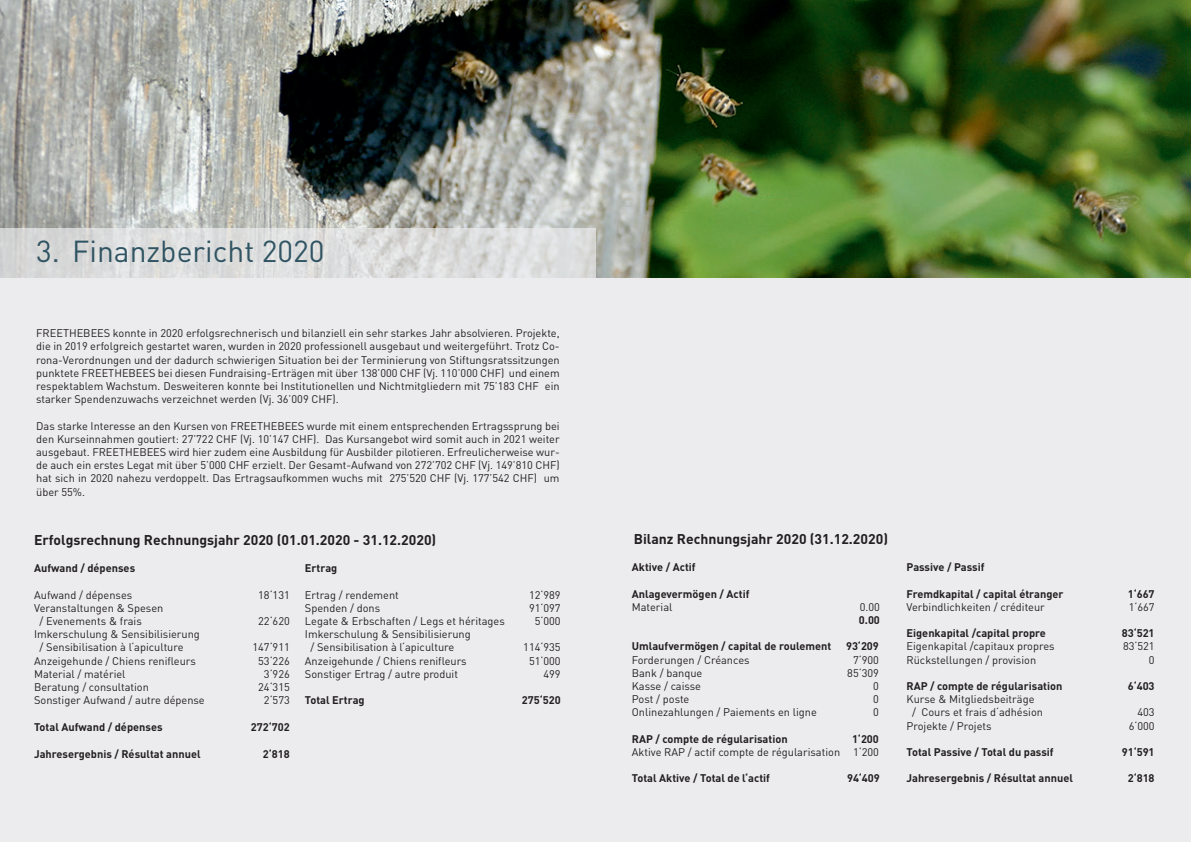
<style>
.page{position:relative;width:1191px;height:842px;background:#fff}
.page>*{position:absolute;margin:0;border:0;box-sizing:border-box;transform-origin:0 0}
.t1{font:30px "DIN";color:#305463}
.t2{font:700 14px "DIN";color:#231f20}
.t3{font:11px/13.2px "DIN";color:#231f20}
.t4{font:700 11px "DIN";color:#231f20}
</style>
<div class="page">
<div style="left:0;top:6px;width:595px;height:836px;background:#ececee"></div>
<div style="left:595px;top:6px;width:596px;height:836px;background:#ececee"></div>
<img style="left:0;top:0;width:1191px;height:278px">
<svg style="left:0;top:228px;width:595px;height:50px;fill:#dbdcdc"></svg>
<h1 class="t1" style="left:36px;top:233px;width:290px">3. Finanzbericht 2020</h1>
<p class="t3" style="left:36px;top:326px;width:525px;text-align:justify">FREETHEBEES konnte in 2020 erfolgsrechnerisch und bilanziell ein sehr starkes Jahr absolvieren. Projekte, die in 2019 erfolgreich gestartet waren, wurden in 2020 professionell ausgebaut und weitergeführt. Trotz Co&shy;rona-Verordnungen und der dadurch schwierigen Situation bei der Terminierung von Stiftungsratssitzungen punktete FREETHEBEES bei diesen Fundraising-Erträgen mit über 138’000 CHF (Vj. 110’000 CHF) und einem respektablem Wachstum. Desweiteren konnte bei Institutionellen und Nichtmitgliedern mit 75’183 CHF ein starker Spendenzuwachs verzeichnet werden (Vj. 36’009 CHF).</p>
<p class="t3" style="left:36px;top:419px;width:525px;text-align:justify">Das starke Interesse an den Kursen von FREETHEBEES wurde mit einem entsprechenden Ertragssprung bei den Kurseinnahmen goutiert: 27’722 CHF (Vj. 10’147 CHF). Das Kursangebot wird somit auch in 2021 weiter ausgebaut. FREETHEBEES wird hier zudem eine Ausbildung für Ausbilder pilotieren. Erfreulicherweise wur&shy;de auch ein erstes Legat mit über 5’000 CHF erzielt. Der Gesamt-Aufwand von 272’702 CHF (Vj. 149’810 CHF) hat sich in 2020 nahezu verdoppelt. Das Ertragsaufkommen wuchs mit 275’520 CHF (Vj. 177’542 CHF) um über 55%.</p>
<p class="t2" style="left:34px;top:531px;width:404px">Erfolgsrechnung Rechnungsjahr 2020 (01.01.2020 - 31.12.2020)</p>
<p class="t4" style="left:34px;top:561px;width:103px">Aufwand / dépenses</p>
<p class="t3" style="left:34px;top:588px;width:100px">Aufwand / dépenses</p>
<p class="t3" style="left:258px;top:588px;width:33px">18‘131</p>
<p class="t3" style="left:40px;top:601px;width:125px;text-indent:-5px">Veranstaltungen &amp; Spesen / Evenements &amp; frais</p>
<p class="t3" style="left:258px;top:614px;width:33px">22‘620</p>
<p class="t3" style="left:40px;top:627px;width:162px;text-indent:-5px">Imkerschulung &amp; Sensibilisierung / Sensibilisation à l‘apiculture</p>
<p class="t3" style="left:252px;top:641px;width:39px">147‘911</p>
<p class="t3" style="left:34px;top:654px;width:163px">Anzeigehunde / Chiens renifleurs</p>
<p class="t3" style="left:258px;top:654px;width:33px">53‘226</p>
<p class="t3" style="left:34px;top:667px;width:93px">Material / matériel</p>
<p class="t3" style="left:264px;top:667px;width:27px">3‘926</p>
<p class="t3" style="left:34px;top:680px;width:116px">Beratung / consultation</p>
<p class="t3" style="left:258px;top:680px;width:33px">24‘315</p>
<p class="t3" style="left:34px;top:693px;width:172px">Sonstiger Aufwand / autre dépense</p>
<p class="t3" style="left:264px;top:693px;width:27px">2‘573</p>
<p class="t4" style="left:34px;top:719px;width:130px">Total Aufwand / dépenses</p>
<p class="t4" style="left:251px;top:719px;width:40px">272‘702</p>
<p class="t4" style="left:34px;top:747px;width:168px">Jahresergebnis / Résultat annuel</p>
<p class="t4" style="left:263px;top:747px;width:28px">2‘818</p>
<p class="t4" style="left:305px;top:561px;width:34px">Ertrag</p>
<p class="t3" style="left:305px;top:588px;width:95px">Ertrag / rendement</p>
<p class="t3" style="left:529px;top:588px;width:33px">12‘989</p>
<p class="t3" style="left:305px;top:601px;width:77px">Spenden / dons</p>
<p class="t3" style="left:529px;top:601px;width:33px">91‘097</p>
<p class="t3" style="left:305px;top:614px;width:201px">Legate &amp; Erbschaften / Legs et héritages</p>
<p class="t3" style="left:535px;top:614px;width:27px">5‘000</p>
<p class="t3" style="left:310px;top:627px;width:162px;text-indent:-5px">Imkerschulung &amp; Sensibilisierung / Sensibilisation à l‘apiculture</p>
<p class="t3" style="left:523px;top:641px;width:39px">114‘935</p>
<p class="t3" style="left:305px;top:654px;width:163px">Anzeigehunde / Chiens renifleurs</p>
<p class="t3" style="left:529px;top:654px;width:33px">51‘000</p>
<p class="t3" style="left:305px;top:667px;width:155px">Sonstiger Ertrag / autre produit</p>
<p class="t3" style="left:543px;top:667px;width:19px">499</p>
<p class="t4" style="left:305px;top:693px;width:61px">Total Ertrag</p>
<p class="t4" style="left:522px;top:693px;width:40px">275‘520</p>
<p class="t2" style="left:634px;top:530px;width:256px">Bilanz Rechnungsjahr 2020 (31.12.2020)</p>
<p class="t4" style="left:632px;top:560px;width:65px">Aktive / Actif</p>
<p class="t4" style="left:632px;top:586px;width:119px">Anlagevermögen / Actif</p>
<p class="t3" style="left:632px;top:600px;width:42px">Material</p>
<p class="t3" style="left:859px;top:600px;width:22px">0.00</p>
<p class="t4" style="left:859px;top:613px;width:23px">0.00</p>
<p class="t4" style="left:632px;top:639px;width:201px">Umlaufvermögen / capital de roulement</p>
<p class="t4" style="left:846px;top:639px;width:34px">93‘209</p>
<p class="t3" style="left:632px;top:653px;width:119px">Forderungen / Créances</p>
<p class="t3" style="left:853px;top:653px;width:27px">7‘900</p>
<p class="t3" style="left:632px;top:666px;width:72px">Bank / banque</p>
<p class="t3" style="left:847px;top:666px;width:33px">85‘309</p>
<p class="t3" style="left:632px;top:679px;width:71px">Kasse / caisse</p>
<p class="t3" style="left:873px;top:679px;width:7px">0</p>
<p class="t3" style="left:632px;top:692px;width:59px">Post / poste</p>
<p class="t3" style="left:873px;top:692px;width:7px">0</p>
<p class="t3" style="left:632px;top:706px;width:186px">Onlinezahlungen / Paiements en ligne</p>
<p class="t3" style="left:873px;top:706px;width:7px">0</p>
<p class="t4" style="left:632px;top:732px;width:157px">RAP / compte de régularisation</p>
<p class="t4" style="left:852px;top:732px;width:28px">1‘200</p>
<p class="t3" style="left:632px;top:745px;width:249px">Aktive RAP / actif compte de régularisation 1‘200</p>
<p class="t4" style="left:632px;top:771px;width:140px">Total Aktive / Total de l‘actif</p>
<p class="t4" style="left:847px;top:771px;width:34px">94‘409</p>
<p class="t4" style="left:906px;top:560px;width:79px">Passive / Passif</p>
<p class="t4" style="left:906px;top:586px;width:158px">Fremdkapital / capital étranger</p>
<p class="t4" style="left:1127px;top:586px;width:28px">1‘667</p>
<p class="t3" style="left:906px;top:600px;width:140px">Verbindlichkeiten / créditeur</p>
<p class="t3" style="left:1128px;top:600px;width:27px">1‘667</p>
<p class="t4" style="left:906px;top:626px;width:141px">Eigenkapital /capital propre</p>
<p class="t4" style="left:1121px;top:626px;width:34px">83‘521</p>
<p class="t3" style="left:906px;top:640px;width:150px">Eigenkapital /capitaux propres</p>
<p class="t3" style="left:1123px;top:640px;width:33px">83‘521</p>
<p class="t3" style="left:906px;top:653px;width:131px">Rückstellungen / provision</p>
<p class="t3" style="left:1148px;top:653px;width:7px">0</p>
<p class="t4" style="left:906px;top:679px;width:157px">RAP / compte de régularisation</p>
<p class="t4" style="left:1127px;top:679px;width:28px">6‘403</p>
<p class="t3" style="left:912px;top:692px;width:133px;text-indent:-5px">Kurse &amp; Mitgliedsbeiträge<br>/ Cours et frais d‘adhésion</p>
<p class="t3" style="left:1137px;top:706px;width:19px">403</p>
<p class="t3" style="left:906px;top:719px;width:87px">Projekte / Projets</p>
<p class="t3" style="left:1128px;top:719px;width:27px">6‘000</p>
<p class="t4" style="left:906px;top:745px;width:149px">Total Passive / Total du passif</p>
<p class="t4" style="left:1121px;top:745px;width:34px">91‘591</p>
<p class="t4" style="left:906px;top:771px;width:168px">Jahresergebnis / Résultat annuel</p>
<p class="t4" style="left:1127px;top:771px;width:28px">2‘818</p>
</div>
